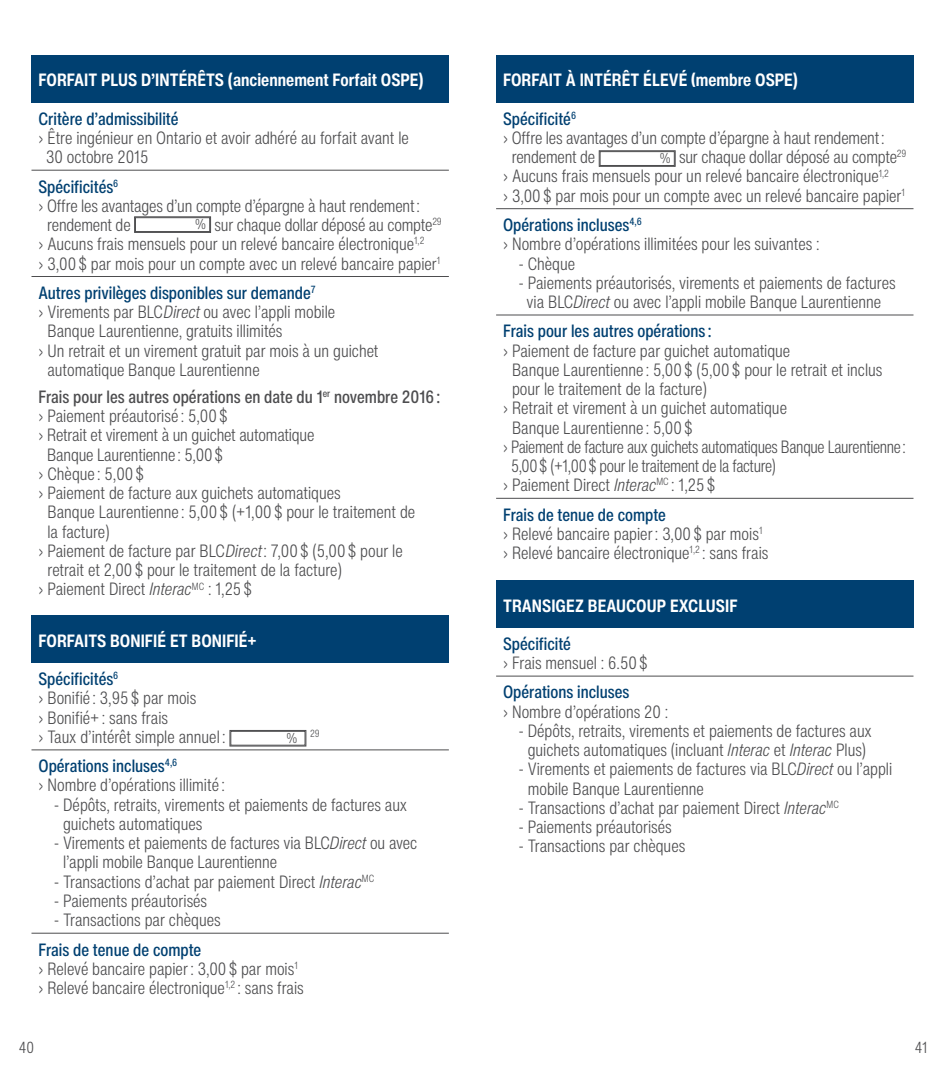
<style>
.page{position:relative;width:945px;height:1071px;background:#fff}
.page>*{position:absolute;margin:0;border:0;box-sizing:border-box;transform-origin:0 0}
.t1{font:300 condensed 17.5px/19.2px "Helvetica Now Text";color:#4d4d4f}
.t2{font:700 condensed 17.5px/38.3px "Helvetica Now Text";color:#fff}
.t3{font:500 condensed 17.5px "Helvetica Now Text";color:#004071}
.t4{font:300 condensed 17.5px "Helvetica Now Text";letter-spacing:-.02em;color:#4d4d4f;scale:.96 1}
.t5{font:500 condensed 17.5px "Helvetica Now Text";color:#4d4d4f}
.t6{font:300 condensed 15.75px "Helvetica Now Text";color:#4d4d4f}
.t7{font:300 condensed 10.15px "Helvetica Now Text";color:#4d4d4f}
.s1{font-size:14px}
.s2{font-style:italic}
.s3{font-weight:500;color:#004071}
</style>
<div class="page">
<div style="left:32px;top:55px;width:417px;height:47px;background:#004071"></div>
<hr style="left:32px;top:170px;width:417px;height:1px;background:#4d4d4f">
<hr style="left:32px;top:276px;width:417px;height:1px;background:#4d4d4f">
<svg style="left:134px;top:216px;width:77px;height:17px"></svg>
<div style="left:135px;top:218px;width:75px;height:14px;border:1px solid #4d4d4f"></div>
<div style="left:32px;top:616px;width:417px;height:47px;background:#004071"></div>
<hr style="left:32px;top:750px;width:417px;height:1px;background:#4d4d4f">
<hr style="left:32px;top:933px;width:417px;height:1px;background:#4d4d4f">
<svg style="left:229px;top:730px;width:78px;height:17px"></svg>
<div style="left:231px;top:731px;width:74px;height:14px;border:1px solid #4d4d4f"></div>
<div style="left:496px;top:580px;width:418px;height:48px;background:#004071"></div>
<hr style="left:496px;top:676px;width:418px;height:1px;background:#4d4d4f">
<div style="left:496px;top:55px;width:418px;height:47px;background:#004071"></div>
<hr style="left:496px;top:208px;width:418px;height:1px;background:#4d4d4f">
<hr style="left:496px;top:315px;width:418px;height:1px;background:#4d4d4f">
<hr style="left:496px;top:498px;width:418px;height:1px;background:#4d4d4f">
<svg style="left:599px;top:150px;width:77px;height:17px"></svg>
<div style="left:600px;top:152px;width:74px;height:14px;border:1px solid #4d4d4f"></div>
<p class="t2" style="left:39px;top:61px;width:387px">FORFAIT PLUS D’INTÉRÊTS (anciennement Forfait OSPE)</p>
<p class="t3" style="left:39px;top:107px;width:142px">Critère d’admissibilité</p>
<p class="t1" style="left:46px;top:128px;width:364px;text-indent:-8px">› Être ingénieur en Ontario et avoir adhéré au forfait avant le<br>30 octobre 2015</p>
<p class="t3" style="left:39px;top:175px;width:81px">Spécificités<sup>6</sup></p>
<p class="t1" style="left:38px;top:196px;width:383px">› Offre les avantages d’un compte d’épargne à haut rendement :</p>
<p class="t1" style="left:47px;top:215px;width:85px">rendement de</p>
<p class="t1" style="left:38px;top:215px;width:405px;text-indent:157px"><span class="s1">%</span> sur chaque dollar déposé au compte<sup>29 </sup>› Aucuns frais mensuels pour un relevé bancaire électronique<sup>1,2<br></sup>› 3,00 $ par mois pour un compte avec un relevé bancaire papier<sup>1</sup></p>
<p class="t3" style="left:38px;top:281px;width:279px">Autres privilèges disponibles sur demande<sup>7</sup></p>
<p class="t1" style="left:38px;top:302px;width:298px">› Virements par BLC<span class="s2">Direct</span>ou avec l’appli mobile</p>
<p class="t1" style="left:48px;top:321px;width:237px">Banque Laurentienne, gratuits illimités</p>
<p class="t1" style="left:39px;top:341px;width:342px">› Un retrait et un virement gratuit par mois à un guichet</p>
<p class="t1" style="left:48px;top:360px;width:214px">automatique Banque Laurentienne</p>
<p class="t5" style="left:39px;top:385px;width:403px">Frais pour les autres opérations en date du 1<sup>er</sup> novembre 2016 :</p>
<p class="t1" style="left:38px;top:406px;width:191px">› Paiement préautorisé : 5,00 $</p>
<p class="t1" style="left:38px;top:426px;width:278px">› Retrait et virement à un guichet automatique</p>
<p class="t1" style="left:47px;top:445px;width:177px">Banque Laurentienne : 5,00 $</p>
<p class="t1" style="left:38px;top:464px;width:107px">› Chèque : 5,00 $</p>
<p class="t1" style="left:38px;top:483px;width:304px">› Paiement de facture aux guichets automatiques</p>
<p class="t1" style="left:47px;top:503px;width:369px">Banque Laurentienne : 5,00 $ (+1,00 $ pour le traitement de</p>
<p class="t1" style="left:47px;top:522px;width:64px">la facture)</p>
<p class="t1" style="left:38px;top:541px;width:366px">› Paiement de facture par BLC<span class="s2">Direct</span>: 7,00 $ (5,00 $ pour le</p>
<p class="t1" style="left:48px;top:560px;width:296px">retrait et 2,00 $ pour le traitement de la facture)</p>
<p class="t1" style="left:39px;top:580px;width:215px">› Paiement Direct <span class="s2">Interac</span><sup>MC</sup> : 1,25 $</p>
<p class="t2" style="left:39px;top:622px;width:220px">FORFAITS BONIFIÉ ET BONIFIÉ+<br><span class="s3">Spécificités</span><sup>6</sup></p>
<p class="t1" style="left:38px;top:689px;width:189px">› Bonifié : 3,95 $ par mois<br>› Bonifié+ : sans frais<br>› Taux d’intérêt simple annuel :</p>
<p class="t7" style="left:286px;top:727px;width:35px"><span class="s1">%</span> 29</p>
<p class="t1" style="left:38px;top:756px;width:188px"><span class="s3">Opérations incluses</span><sup>4,6<br></sup>› Nombre d’opérations illimité :</p>
<p class="t1" style="left:63px;top:795px;width:346px;text-indent:-9px">- Dépôts, retraits, virements et paiements de factures aux guichets automatiques</p>
<p class="t1" style="left:63px;top:833px;width:356px;text-indent:-9px">- Virements et paiements de factures via BLC<span class="s2">Direct</span> ou avec l’appli mobile Banque Laurentienne</p>
<p class="t1" style="left:54px;top:872px;width:321px">- Transactions d’achat par paiement Direct <span class="s2">Interac</span><sup>MC</sup></p>
<p class="t1" style="left:54px;top:891px;width:154px">- Paiements préautorisés</p>
<p class="t1" style="left:54px;top:910px;width:168px">- Transactions par chèques</p>
<p class="t1" style="left:38px;top:940px;width:267px"><span class="s3">Frais de tenue de compte<br></span>› Relevé bancaire papier : 3,00 $ par mois<sup>1 </sup>› Relevé bancaire électronique<sup>1,2</sup> : sans frais</p>
<p class="t2" style="left:503px;top:61px;width:296px">FORFAIT À INTÉRÊT ÉLEVÉ (membre OSPE)<br><span class="s3">Spécificité</span><sup>6</sup></p>
<p class="t1" style="left:512px;top:128px;width:374px;text-indent:-9px">› Offre les avantages d’un compte d’épargne à haut rendement : rendement de</p>
<p class="t1" style="left:503px;top:147px;width:405px;text-indent:157px"><span class="s1">%</span> sur chaque dollar déposé au compte<sup>29 </sup>› Aucuns frais mensuels pour un relevé bancaire électronique<sup>1,2<br></sup>› 3,00 $ par mois pour un compte avec un relevé bancaire papier<sup>1</sup></p>
<p class="t1" style="left:503px;top:215px;width:318px"><span class="s3">Opérations incluses</span><sup>4,6<br></sup>› Nombre d’opérations illimitées pour les suivantes :</p>
<p class="t1" style="left:519px;top:254px;width:58px">- Chèque</p>
<p class="t1" style="left:519px;top:273px;width:378px;text-align:center">- Paiements préautorisés, virements et paiements de factures via BLC<span class="s2">Direct</span> ou avec l’appli mobile Banque Laurentienne</p>
<p class="t3" style="left:503px;top:320px;width:210px">Frais pour les autres opérations :</p>
<p class="t1" style="left:503px;top:341px;width:289px">› Paiement de facture par guichet automatique</p>
<p class="t1" style="left:512px;top:360px;width:372px">Banque Laurentienne : 5,00 $ (5,00 $ pour le retrait et inclus</p>
<p class="t1" style="left:512px;top:379px;width:196px">pour le traitement de la facture)</p>
<p class="t1" style="left:503px;top:398px;width:285px">› Retrait et virement à un guichet automatique</p>
<p class="t1" style="left:512px;top:418px;width:182px">Banque Laurentienne : 5,00 $</p>
<p class="t4" style="left:503px;top:435px;width:421px">› Paiement de facture aux guichets automatiques Banque Laurentienne :</p>
<p class="t4" style="left:511px;top:454px;width:277px">5,00 $ (+1,00 $ pour le traitement de la facture)</p>
<p class="t1" style="left:503px;top:475px;width:214px">› Paiement Direct <span class="s2">Interac</span><sup>MC</sup> : 1,25 $</p>
<p class="t1" style="left:503px;top:505px;width:267px"><span class="s3">Frais de tenue de compte<br></span>› Relevé bancaire papier : 3,00 $ par mois<sup>1 </sup>› Relevé bancaire électronique<sup>1,2</sup> : sans frais</p>
<p class="t2" style="left:503px;top:586px;width:236px">TRANSIGEZ BEAUCOUP EXCLUSIF</p>
<p class="t3" style="left:503px;top:632px;width:69px">Spécificité</p>
<p class="t1" style="left:503px;top:653px;width:146px">› Frais mensuel : 6.50 $</p>
<p class="t3" style="left:503px;top:681px;width:128px">Opérations incluses</p>
<p class="t1" style="left:503px;top:702px;width:167px">› Nombre d’opérations 20 :</p>
<p class="t1" style="left:519px;top:721px;width:354px;text-align:center">- Dépôts, retraits, virements et paiements de factures aux guichets automatiques (incluant <span class="s2">Interac</span> et <span class="s2">Interac</span> Plus)</p>
<p class="t1" style="left:528px;top:760px;width:366px;text-indent:-9px">- Virements et paiements de factures via BLC<span class="s2">Direct</span> ou l’appli mobile Banque Laurentienne</p>
<p class="t1" style="left:519px;top:798px;width:321px">- Transactions d’achat par paiement Direct <span class="s2">Interac</span><sup>MC</sup></p>
<p class="t1" style="left:519px;top:817px;width:154px">- Paiements préautorisés</p>
<p class="t1" style="left:519px;top:837px;width:168px">- Transactions par chèques</p>
<p class="t6" style="left:19px;top:1037px;width:17px">40</p>
<p class="t6" style="left:915px;top:1037px;width:14px">41</p>
</div>
